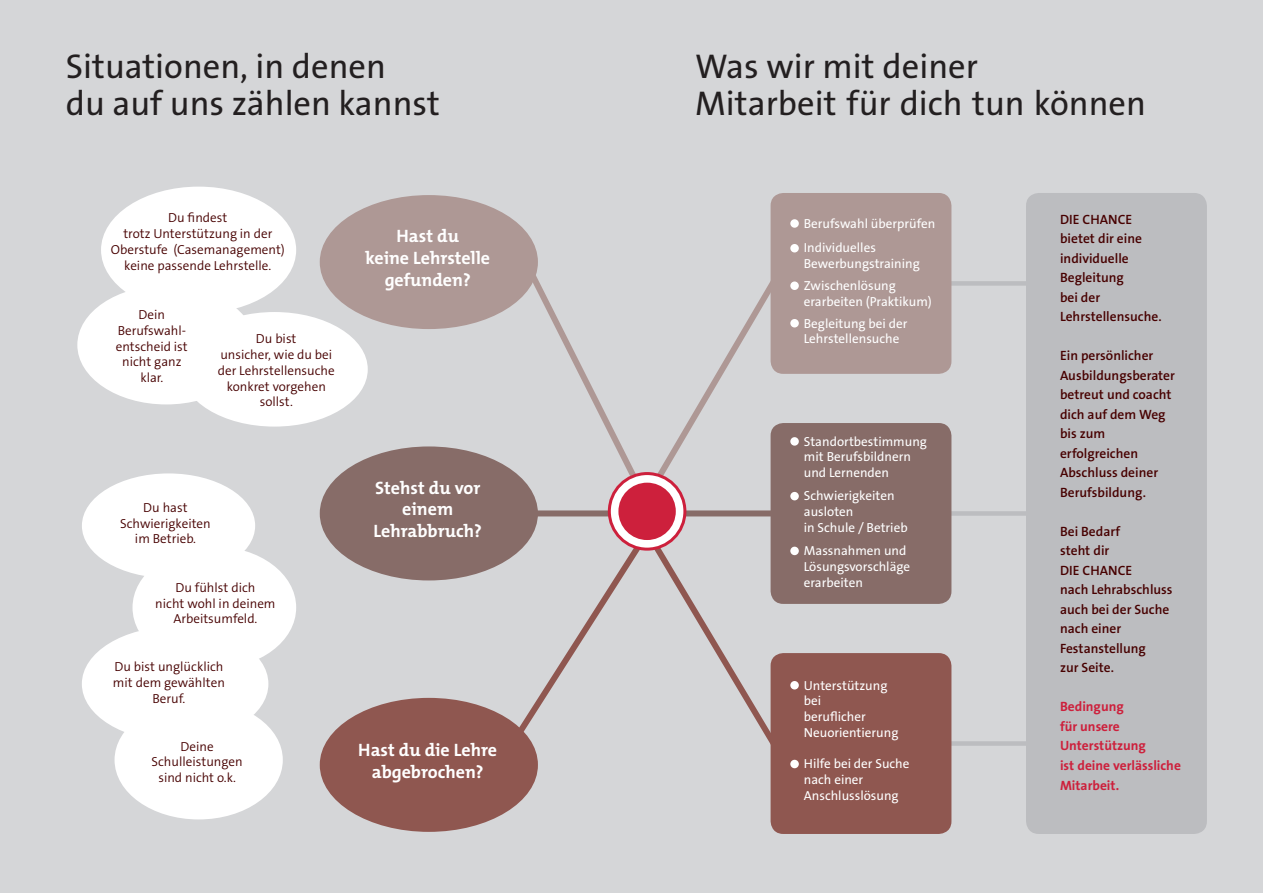
<style>
.page{position:relative;width:1263px;height:893px;background:#d5d6d8}
.page>*{position:absolute;margin:0;border:0;box-sizing:border-box;transform-origin:0 0}
.t1{font:34.5px/37.5px "The Sans B5 Plain";color:#231f20}
.t2{font:700 18px/21.6px "The Mix";color:#fff;text-align:center}
.t3{font:600 13.5px/19.5px "The Sans B6";color:#470000}
.t4{font:700 13.5px/19.6px "The Sans B7";color:#cd203c}
.t5{font:300 13.2px/15.8px "The Sans B4";color:#470000;text-align:center}
.t6{font:13.2px/15.8px "The Sans B5 Plain";color:#fff}
</style>
<div class="page">
<div style="left:780px;top:511px;width:259px;height:5px;background:#bcbdc0"></div>
<div style="left:898px;top:281px;width:141px;height:5px;background:#bcbdc0"></div>
<div style="left:898px;top:741px;width:141px;height:5px;background:#bcbdc0"></div>
<div style="left:770px;top:193px;width:181px;height:181px;background:#ae9895;border-radius:13px"></div>
<div style="left:770px;top:423px;width:181px;height:181px;background:#876c68;border-radius:13px"></div>
<div style="left:770px;top:653px;width:181px;height:181px;background:#8f5750;border-radius:13px"></div>
<div style="left:790px;top:219px;width:9px;height:9px;background:#fff;border-radius:50%"></div>
<div style="left:790px;top:244px;width:9px;height:8px;background:#fff;border-radius:50%"></div>
<div style="left:790px;top:281px;width:9px;height:9px;background:#fff;border-radius:50%"></div>
<div style="left:790px;top:319px;width:9px;height:8px;background:#fff;border-radius:50%"></div>
<div style="left:790px;top:681px;width:9px;height:8px;background:#fff;border-radius:50%"></div>
<div style="left:790px;top:760px;width:9px;height:8px;background:#fff;border-radius:50%"></div>
<div style="left:790px;top:437px;width:9px;height:9px;background:#fff;border-radius:50%"></div>
<div style="left:790px;top:492px;width:9px;height:8px;background:#fff;border-radius:50%"></div>
<div style="left:790px;top:547px;width:9px;height:8px;background:#fff;border-radius:50%"></div>
<div style="left:1026px;top:193px;width:181px;height:641px;background:#bcbdc0;border-radius:13px"></div>
<div style="left:77px;top:285px;width:178px;height:119px;background:#fff;border-radius:50%"></div>
<div style="left:101px;top:187px;width:195px;height:126px;background:#fff;border-radius:50%"></div>
<div style="left:82px;top:473px;width:173px;height:105px;background:#fff;border-radius:50%"></div>
<div style="left:132px;top:546px;width:164px;height:123px;background:#fff;border-radius:50%"></div>
<div style="left:82px;top:627px;width:186px;height:114px;background:#fff;border-radius:50%"></div>
<div style="left:115px;top:700px;width:168px;height:119px;background:#fff;border-radius:50%"></div>
<div style="left:181px;top:312px;width:187px;height:115px;background:#fff;border-radius:50%"></div>
<div style="left:320px;top:446px;width:218px;height:134px;background:#876c68;border-radius:50%"></div>
<div style="left:320px;top:698px;width:218px;height:134px;background:#8f5750;border-radius:50%"></div>
<svg style="left:518px;top:193px;width:276px;height:641px"></svg>
<div style="left:320px;top:195px;width:218px;height:134px;background:#ae9895;border-radius:50%"></div>
<svg style="left:472px;top:521px;width:185px;height:281px"></svg>
<svg style="left:609px;top:474px;width:76px;height:75px;background:#f8e1e4"></svg>
<div style="left:608px;top:472px;width:78px;height:79px;border:3px solid #cd203c;border-radius:50%"></div>
<div style="left:618px;top:483px;width:58px;height:57px;background:#cd203c;border-radius:50%"></div>
<h1 class="t1" style="left:66px;top:48px;width:376px">Situationen, in denen<br>du auf uns zählen kannst</h1>
<h1 class="t1" style="left:695px;top:48px;width:452px">Was wir mit deiner<br>Mitarbeit für dich tun können</h1>
<p class="t5" style="left:111px;top:210px;width:175px">Du findest<br>trotz Unterstützung in der<br>Oberstufe (Casemanagement) keine passende Lehrstelle.</p>
<p class="t5" style="left:116px;top:307px;width:73px">Dein<br>Berufswahl&shy;entscheid ist nicht ganz klar.</p>
<p class="t5" style="left:218px;top:331px;width:118px">Du bist<br>unsicher, wie du bei der Lehrstellensuche konkret vorgehen sollst.</p>
<h2 class="t2" style="left:365px;top:225px;width:126px">Hast du<br>keine Lehrstelle gefunden?</h2>
<p class="t5" style="left:120px;top:500px;width:92px">Du hast<br>Schwierigkeiten im Betrieb.</p>
<p class="t5" style="left:155px;top:580px;width:122px">Du fühlst dich<br>nicht wohl in deinem<br>Arbeitsumfeld.</p>
<p class="t5" style="left:113px;top:659px;width:114px">Du bist unglücklich mit dem gewählten<br>Beruf.</p>
<p class="t5" style="left:152px;top:739px;width:93px">Deine<br>Schulleistungen sind nicht o.k.</p>
<h2 class="t2" style="left:374px;top:477px;width:110px">Stehst du vor einem<br>Lehrabbruch?</h2>
<h2 class="t2" style="left:358px;top:739px;width:140px">Hast du die Lehre abgebrochen?</h2>
<p class="t6" style="left:804px;top:211px;width:133px;line-height:24.8px">Berufswahl überprüfen<br>Individuelles</p>
<p class="t6" style="left:804px;top:253px;width:118px;line-height:21.8px">Bewerbungstraining<br>Zwischenlösung</p>
<p class="t6" style="left:804px;top:291px;width:130px;line-height:21.8px">erarbeiten (Praktikum)<br>Begleitung bei der</p>
<p class="t6" style="left:804px;top:331px;width:97px">Lehrstellensuche</p>
<p class="t6" style="left:804px;top:434px;width:125px">Standortbestimmung mit Berufsbildnern und Lernenden</p>
<p class="t6" style="left:804px;top:488px;width:105px">Schwierigkeiten ausloten<br>in Schule / Betrieb</p>
<p class="t6" style="left:804px;top:543px;width:108px">Massnahmen und<br>Lösungsvorschläge erarbeiten</p>
<p class="t6" style="left:804px;top:678px;width:96px">Unterstützung bei<br>beruflicher<br>Neuorientierung</p>
<p class="t6" style="left:804px;top:756px;width:107px">Hilfe bei der Suche nach einer<br>Anschlusslösung</p>
<p class="t3" style="left:1060px;top:210px;width:103px">DIE CHANCE bietet dir eine individuelle<br>Begleitung<br>bei der<br>Lehrstellensuche.</p>
<p class="t3" style="left:1060px;top:346px;width:116px">Ein persönlicher<br>Ausbildungsberater betreut und coacht dich auf dem Weg bis zum erfolgreichen<br>Abschluss deiner<br>Berufsbildung.</p>
<p class="t3" style="left:1060px;top:522px;width:114px">Bei Bedarf<br>steht dir<br>DIE CHANCE<br>nach Lehrabschluss auch bei der Suche nach einer<br>Festanstellung<br>zur Seite.</p>
<p class="t4" style="left:1060px;top:697px;width:122px">Bedingung<br>für unsere<br>Unterstützung<br>ist deine verlässliche<br>Mitarbeit.</p>
</div>
